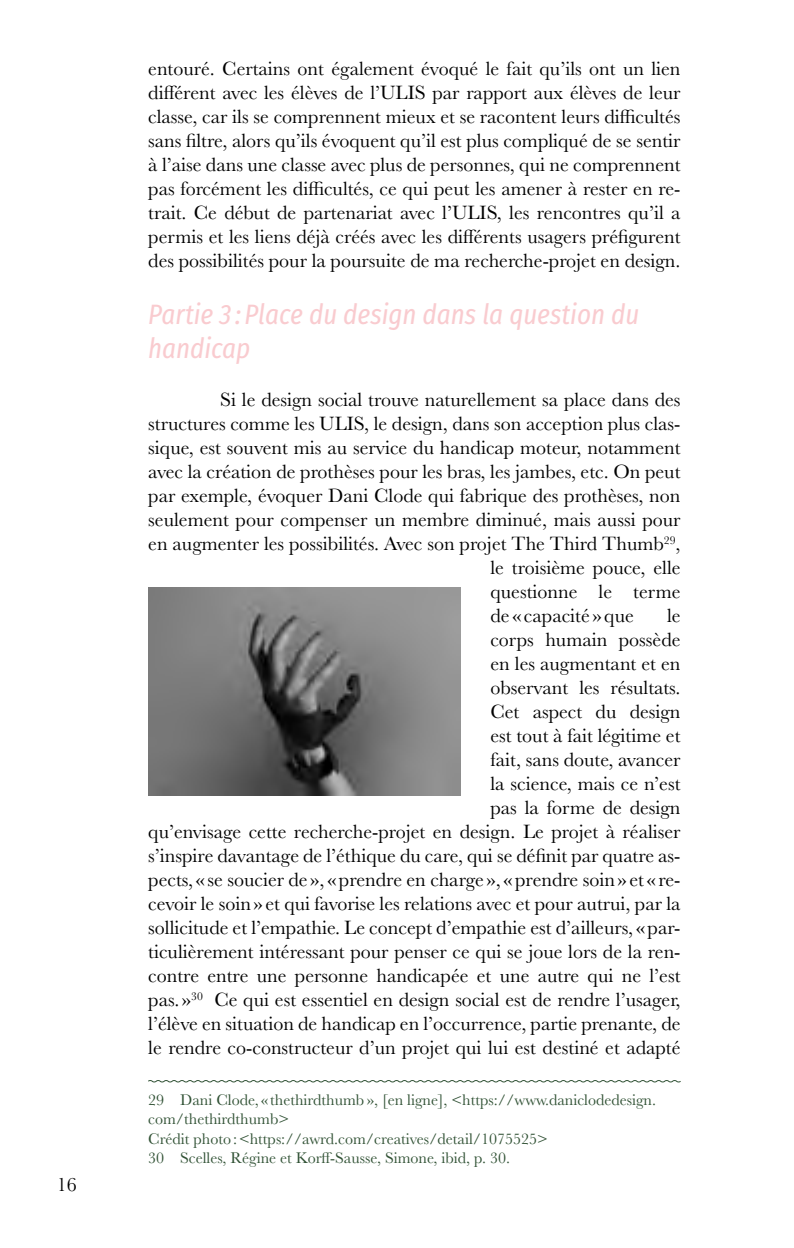
<style>
.page{position:relative;width:794px;height:1248px;background:#fff}
.page>*{position:absolute;margin:0;border:0;box-sizing:border-box;transform-origin:0 0}
.t1{font:italic 28px/33.6px "Fira Sans Condensed";color:#f9cbcf}
.t2{font:20px/24px "Baskerville";color:#000;text-align:justify}
.t3{font:16px/19.2px "Baskerville";color:#315235}
</style>
<div class="page">
<svg style="left:148px;top:1080px;width:533px;height:2px"></svg>
<img style="left:148px;top:587px;width:312px;height:208px">
<p class="t2" style="left:57px;top:1172px;width:21px">16</p>
<p class="t2" style="left:148px;top:56px;width:534px">entouré. Certains ont également évoqué le fait qu’ils ont un lien différent avec les élèves de l’ULIS par rapport aux élèves de leur classe, car ils se comprennent mieux et se racontent leurs difficultés sans filtre, alors qu’ils évoquent qu’il est plus compliqué de se sentir à l’aise dans une classe avec plus de personnes, qui ne comprennent pas forcément les difficultés, ce qui peut les amener à rester en re&shy;trait. Ce début de partenariat avec l’ULIS, les rencontres qu’il a permis et les liens déjà créés avec les différents usagers préfigurent des possibilités pour la poursuite de ma recherche-projet en design.</p>
<h1 class="t1" style="left:148px;top:298px;width:492px">Partie 3 : Place du design dans la question du handicap</h1>
<p class="t2" style="left:220px;top:388px;width:462px">Si le design social trouve naturellement sa place dans des</p>
<p class="t2" style="left:148px;top:412px;width:534px">structures comme les ULIS, le design, dans son acception plus clas-</p>
<p class="t2" style="left:148px;top:436px;width:534px">sique, est souvent mis au service du handicap moteur, notamment</p>
<p class="t2" style="left:148px;top:460px;width:534px">avec la création de prothèses pour les bras, les jambes, etc. On peut</p>
<p class="t2" style="left:148px;top:484px;width:534px">par exemple, évoquer Dani Clode qui fabrique des prothèses, non</p>
<p class="t2" style="left:148px;top:508px;width:534px">seulement pour compenser un membre diminué, mais aussi pour</p>
<p class="t2" style="left:148px;top:532px;width:534px">en augmenter les possibilités. Avec son projet The Third Thumb<sup>29</sup>,</p>
<p class="t2" style="left:490px;top:556px;width:192px">le troisième pouce, elle</p>
<p class="t2" style="left:490px;top:580px;width:192px">questionne le terme</p>
<p class="t2" style="left:490px;top:604px;width:145px">de « capacité »que</p>
<p class="t2" style="left:148px;top:604px;width:534px;text-align:right">le<br>corps humain possède<br>en les augmentant et en<br>observant les résultats.<br>Cet aspect du design<br>est tout à fait légitime et<br>fait, sans doute, avancer<br>la science, mais ce n’est<br>pas la forme de design<br>qu’envisage cette recherche-projet en design. Le projet à réaliser s’inspire davantage de l’éthique du care, qui se définit par quatre as&shy;pects, « se soucier de », «prendre en charge », «prendre soin» et « re&shy;cevoir le soin» et qui favorise les relations avec et pour autrui, par la sollicitude et l’empathie. Le concept d’empathie est d’ailleurs, «par&shy;ticulièrement intéressant pour penser ce qui se joue lors de la ren&shy;contre entre une personne handicapée et une autre qui ne l’est pas. »<sup>30</sup> Ce qui est essentiel en design social est de rendre l’usager, l’élève en situation de handicap en l’occurrence, partie prenante, de le rendre co-constructeur d’un projet qui lui est destiné et adapté</p>
<p class="t3" style="left:148px;top:1090px;width:509px">29 Dani Clode, « thethirdthumb », [en ligne], &lt;https://www.daniclodedesign. com/thethirdthumb&gt;<br>Crédit photo:&lt;https://awrd.com/creatives/detail/1075525&gt;<br>30 Scelles, Régine et Korff-Sausse, Simone, ibid, p. 30.</p>
</div>
